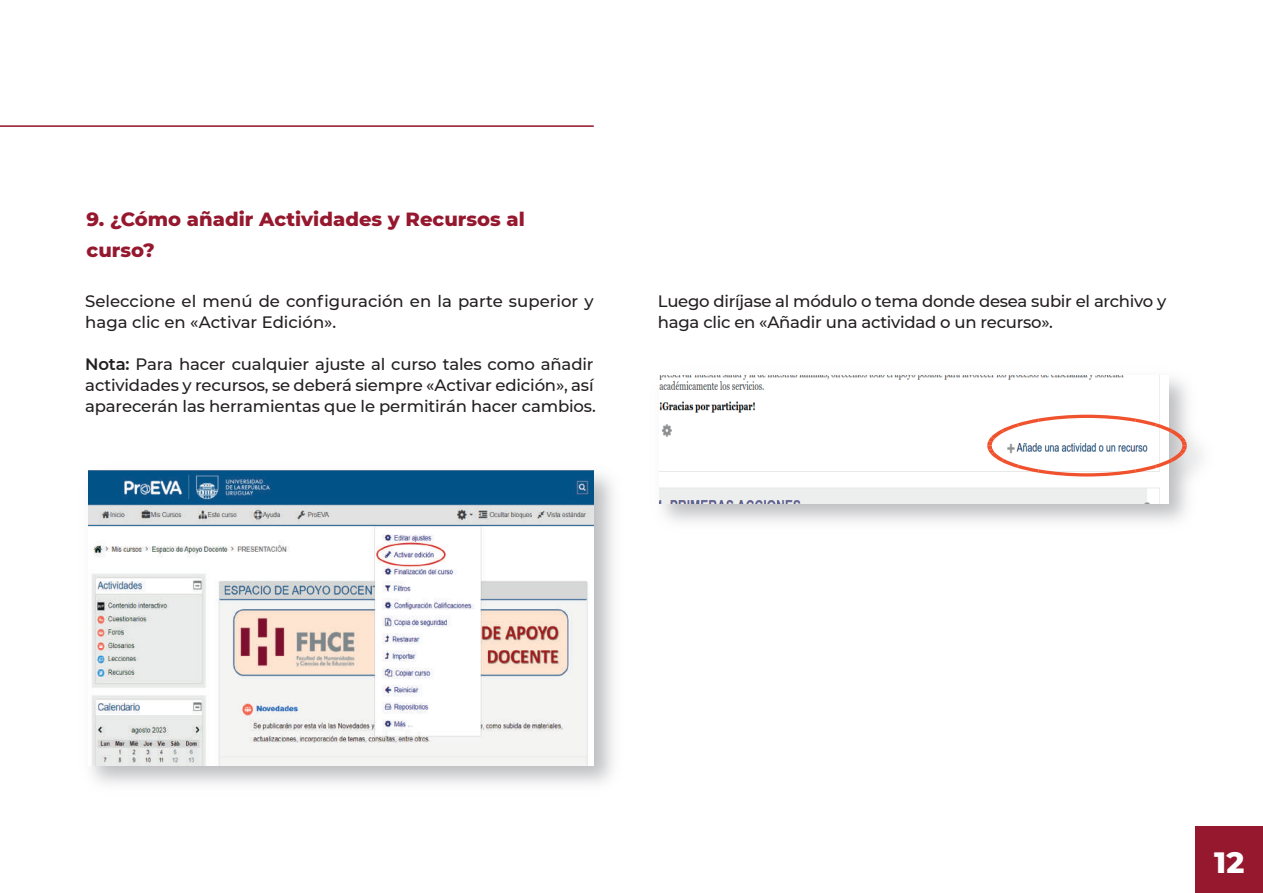
<style>
.page{position:relative;width:1263px;height:893px;background:#fff}
.page>*{position:absolute;margin:0;border:0;box-sizing:border-box;transform-origin:0 0}
.t1{font:800 30px "Montserrat";color:#fff}
.t2{font:800 19.5px/31.5px "Montserrat";color:#95182e}
.t3{font:500 16.5px/21px "Montserrat";letter-spacing:-.01em;color:#231f20}
.s1{font-weight:600}
</style>
<div class="page">
<hr style="left:0;top:125px;width:594px;height:2px;background:#95182e">
<img style="left:88px;top:470px;width:525px;height:314px">
<img style="left:88px;top:471px;width:506px;height:294px">
<img style="left:659px;top:379px;width:542px;height:143px">
<img style="left:659px;top:375px;width:509px;height:128px">
<svg style="left:987px;top:415px;width:200px;height:61px"></svg>
<div style="left:1195px;top:826px;width:68px;height:67px;background:#95182e"></div>
<p class="t2" style="left:87px;top:202px;width:440px">9. ¿Cómo añadir Actividades y Recursos al curso?</p>
<p class="t3" style="left:85px;top:290px;width:510px">Seleccione el menú de configuración en la parte superior y haga clic en «Activar Edición».</p>
<p class="t3" style="left:85px;top:353px;width:512px"><span class="s1">Nota:</span> Para hacer cualquier ajuste al curso tales como añadir actividades y recursos, se deberá siempre «Activar edición», así aparecerán las herramientas que le permitirán hacer cambios.</p>
<p class="t3" style="left:658px;top:290px;width:510px">Luego diríjase al módulo o tema donde desea subir el archivo y haga clic en «Añadir una actividad o un recurso».</p>
<h1 class="t1" style="left:1214px;top:841px;width:32px">12</h1>
</div>
